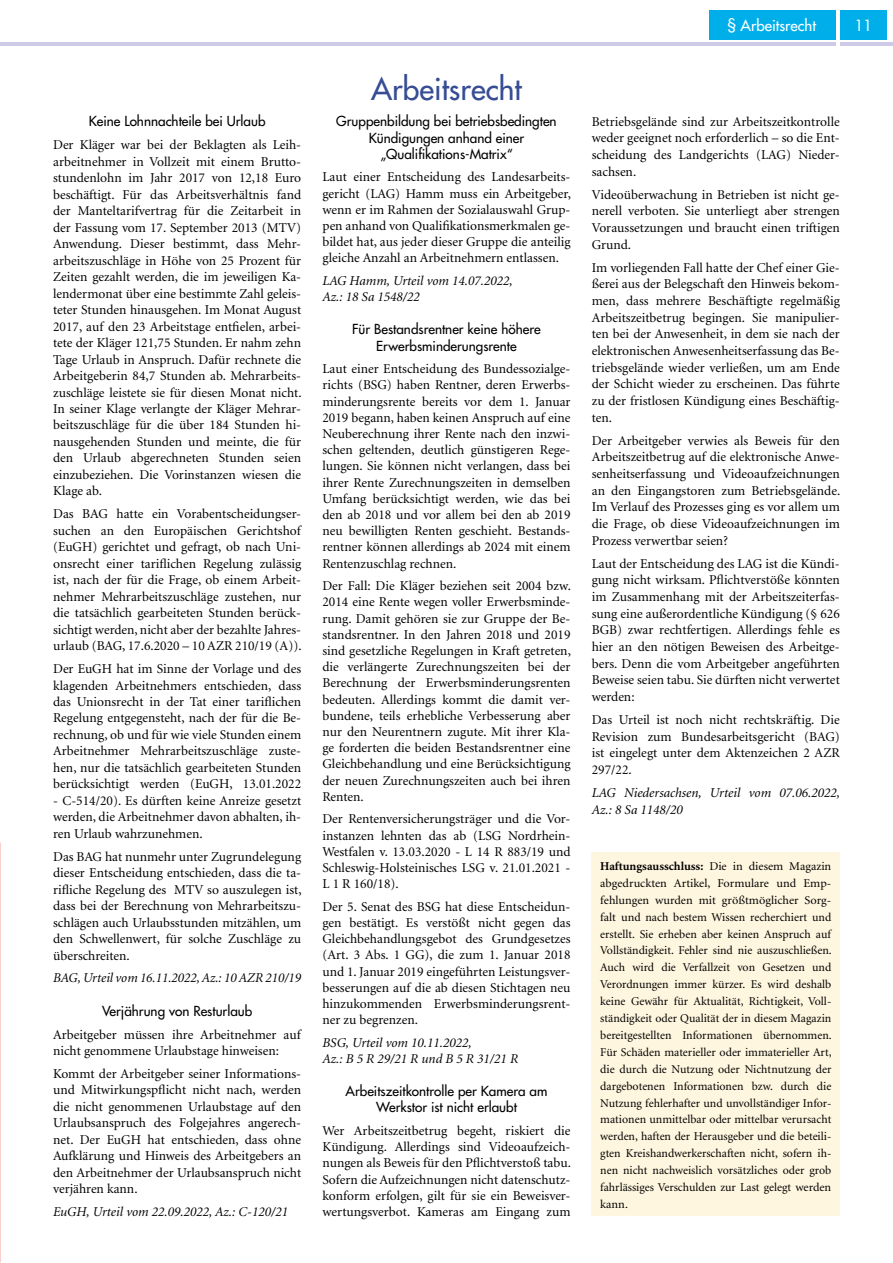
<style>
.page{position:relative;width:893px;height:1263px;background:#fff}
.page>*{position:absolute;margin:0;border:0;box-sizing:border-box;transform-origin:0 0}
.t1{font:30px "Futura LT";color:#364d95}
.t2{font:15px "Futura LT";color:#fff}
.t3{font:13.5px/16.5px "Minion LT";color:#000;text-align:justify}
.t4{font:13.5px/16.2px "Futura LT";color:#000;text-align:center}
.t5{font:italic 13.5px/16.2px "Minion LT";color:#000}
.t6{font:12px/17px "Minion LT";color:#000;text-align:justify}
.s1{font-weight:700}
</style>
<div class="page">
<hr style="left:0;top:43px;width:893px;height:3px;background:#cccae6">
<div style="left:709px;top:10px;width:178px;height:30px;background:#00afea"></div>
<hr style="left:837px;top:0;width:3px;height:46px;background:#fff">
<div style="left:592px;top:853px;width:248px;height:363px;background:#fff6df"></div>
<p class="t4" style="left:89px;top:113px;width:178px">Keine Lohnnachteile bei Urlaub</p>
<p class="t3" style="left:53px;top:137px;width:250px">Der Kläger war bei der Beklagten als Leih&shy;arbeitnehmer in Vollzeit mit einem Brutto&shy;stundenlohn im Jahr 2017 von 12,18 Euro beschäftigt. Für das Arbeitsverhältnis fand der Manteltarifvertrag für die Zeitarbeit in der Fassung vom 17. September 2013 (MTV)<br>Anwendung. Dieser bestimmt, dass Mehr&shy;arbeitszuschläge in Höhe von 25 Prozent für Zeiten gezahlt werden, die im jeweiligen Ka&shy;lendermonat über eine bestimmte Zahl geleis&shy;teter Stunden hinausgehen. Im Monat August 2017, auf den 23 Arbeitstage entfielen, arbei&shy;tete der Kläger 121,75 Stunden. Er nahm zehn Tage Urlaub in Anspruch. Dafür rechnete die Arbeitgeberin 84,7 Stunden ab. Mehrarbeits&shy;zuschläge leistete sie für diesen Monat nicht.<br>In seiner Klage verlangte der Kläger Mehrar&shy;beitszuschläge für die über 184 Stunden hi&shy;nausgehenden Stunden und meinte, die für den Urlaub abgerechneten Stunden seien einzubeziehen. Die Vorinstanzen wiesen die Klage ab.</p>
<p class="t3" style="left:53px;top:506px;width:250px">Das BAG hatte ein Vorabentscheidungser&shy;suchen an den Europäischen Gerichtshof (EuGH) gerichtet und gefragt, ob nach Uni&shy;onsrecht einer tariflichen Regelung zulässig ist, nach der für die Frage, ob einem Arbeit&shy;nehmer Mehrarbeitszuschläge zustehen, nur die tatsächlich gearbeiteten Stunden berück&shy;sichtigt werden, nicht aber der bezahlte Jahres&shy;urlaub (BAG, 17.6.2020 – 10 AZR 210/19 (A)).</p>
<p class="t3" style="left:53px;top:661px;width:250px">Der EuGH hat im Sinne der Vorlage und des klagenden Arbeitnehmers entschieden, dass das Unionsrecht in der Tat einer tariflichen Regelung entgegensteht, nach der für die Be&shy;rechnung, ob und für wie viele Stunden einem Arbeitnehmer Mehrarbeitszuschläge zuste&shy;hen, nur die tatsächlich gearbeiteten Stunden berücksichtigt werden (EuGH, 13.01.2022</p>
<p class="t3" style="left:53px;top:793px;width:250px">- C-514/20). Es dürften keine Anreize gesetzt werden, die Arbeitnehmer davon abhalten, ih&shy;ren Urlaub wahrzunehmen.</p>
<p class="t3" style="left:53px;top:849px;width:250px">Das BAG hat nunmehr unter Zugrundelegung dieser Entscheidung entschieden, dass die ta&shy;rifliche Regelung des MTV so auszulegen ist, dass bei der Berechnung von Mehrarbeitszu&shy;schlägen auch Urlaubsstunden mitzählen, um den Schwellenwert, für solche Zuschläge zu überschreiten.</p>
<p class="t5" style="left:53px;top:970px;width:250px">BAG, Urteil vom 16.11.2022, Az.: 10 AZR 210/19</p>
<p class="t4" style="left:102px;top:1002px;width:152px">Verjährung von Resturlaub</p>
<p class="t3" style="left:53px;top:1026px;width:249px">Arbeitgeber müssen ihre Arbeitnehmer auf nicht genommene Urlaubstage hinweisen:</p>
<p class="t3" style="left:53px;top:1066px;width:250px">Kommt der Arbeitgeber seiner Informations&shy;und Mitwirkungspflicht nicht nach, werden die nicht genommenen Urlaubstage auf den Urlaubsanspruch des Folgejahres angerech&shy;net. Der EuGH hat entschieden, dass ohne Aufklärung und Hinweis des Arbeitgebers an den Arbeitnehmer der Urlaubsanspruch nicht verjähren kann.</p>
<p class="t5" style="left:53px;top:1204px;width:236px">EuGH, Urteil vom 22.09.2022, Az.: C-120/21</p>
<h1 class="t1" style="left:371px;top:70px;width:152px">Arbeitsrecht</h1>
<p class="t4" style="left:336px;top:113px;width:222px">Gruppenbildung bei betriebsbedingten<br>Kündigungen anhand einer „Qualifikations-Matrix“</p>
<p class="t3" style="left:322px;top:169px;width:250px">Laut einer Entscheidung des Landesarbeits&shy;gericht (LAG) Hamm muss ein Arbeitgeber, wenn er im Rahmen der Sozialauswahl Grup&shy;pen anhand von Qualifikationsmerkmalen ge&shy;bildet hat, aus jeder dieser Gruppe die anteilig gleiche Anzahl an Arbeitnehmern entlassen.</p>
<p class="t5" style="left:322px;top:273px;width:192px">LAG Hamm, Urteil vom 14.07.2022,<br>Az.: 18 Sa 1548/22</p>
<p class="t4" style="left:352px;top:321px;width:190px">Für Bestandsrentner keine höhere<br>Erwerbsminderungsrente</p>
<p class="t3" style="left:322px;top:361px;width:250px">Laut einer Entscheidung des Bundessozialge&shy;richts (BSG) haben Rentner, deren Erwerbs&shy;minderungsrente bereits vor dem 1. Januar 2019 begann, haben keinen Anspruch auf eine Neuberechnung ihrer Rente nach den inzwi&shy;schen geltenden, deutlich günstigeren Rege&shy;lungen. Sie können nicht verlangen, dass bei ihrer Rente Zurechnungszeiten in demselben Umfang berücksichtigt werden, wie das bei den ab 2018 und vor allem bei den ab 2019 neu bewilligten Renten geschieht. Bestands&shy;rentner können allerdings ab 2024 mit einem Rentenzuschlag rechnen.</p>
<p class="t3" style="left:322px;top:578px;width:250px">Der Fall: Die Kläger beziehen seit 2004 bzw.<br>2014 eine Rente wegen voller Erwerbsminde&shy;rung. Damit gehören sie zur Gruppe der Be&shy;standsrentner. In den Jahren 2018 und 2019 sind gesetzliche Regelungen in Kraft getreten, die verlängerte Zurechnungszeiten bei der Berechnung der Erwerbsminderungsrenten bedeuten. Allerdings kommt die damit ver&shy;bundene, teils erhebliche Verbesserung aber nur den Neurentnern zugute. Mit ihrer Kla&shy;ge forderten die beiden Bestandsrentner eine Gleichbehandlung und eine Berücksichtigung der neuen Zurechnungszeiten auch bei ihren Renten.</p>
<p class="t3" style="left:322px;top:811px;width:250px">Der Rentenversicherungsträger und die Vor&shy;instanzen lehnten das ab (LSG Nordrhein-Westfalen v. 13.03.2020 - L 14 R 883/19 und Schleswig-Holsteinisches LSG v. 21.01.2021 - L 1 R 160/18).</p>
<p class="t3" style="left:322px;top:899px;width:250px">Der 5. Senat des BSG hat diese Entscheidun&shy;gen bestätigt. Es verstößt nicht gegen das Gleichbehandlungsgebot des Grundgesetzes (Art. 3 Abs. 1 GG), die zum 1. Januar 2018 und 1. Januar 2019 eingeführten Leistungsver&shy;besserungen auf die ab diesen Stichtagen neu hinzukommenden Erwerbsminderungsrent&shy;ner zu begrenzen.</p>
<p class="t5" style="left:322px;top:1035px;width:197px">BSG, Urteil vom 10.11.2022,<br>Az.: B 5 R 29/21 R und B 5 R 31/21 R</p>
<p class="t4" style="left:346px;top:1083px;width:203px">Arbeitszeitkontrolle per Kamera am<br>Werkstor ist nicht erlaubt</p>
<p class="t3" style="left:322px;top:1123px;width:250px">Wer Arbeitszeitbetrug begeht, riskiert die Kündigung. Allerdings sind Videoaufzeich&shy;nungen als Beweis für den Pflichtverstoß tabu.<br>Sofern die Aufzeichnungen nicht datenschutz&shy;konform erfolgen, gilt für sie ein Beweisver&shy;wertungsverbot. Kameras am Eingang zum</p>
<p class="t2" style="left:728px;top:15px;width:90px">§ Arbeitsrecht</p>
<p class="t2" style="left:855px;top:15px;width:19px">11</p>
<p class="t3" style="left:592px;top:113px;width:250px">Betriebsgelände sind zur Arbeitszeitkontrolle weder geeignet noch erforderlich – so die Ent&shy;scheidung des Landgerichts (LAG) Nieder&shy;sachsen.</p>
<p class="t3" style="left:592px;top:186px;width:250px">Videoüberwachung in Betrieben ist nicht ge&shy;nerell verboten. Sie unterliegt aber strengen Voraussetzungen und braucht einen triftigen Grund.</p>
<p class="t3" style="left:592px;top:259px;width:250px">Im vorliegenden Fall hatte der Chef einer Gie&shy;ßerei aus der Belegschaft den Hinweis bekom&shy;men, dass mehrere Beschäftigte regelmäßig Arbeitszeitbetrug begingen. Sie manipulier&shy;ten bei der Anwesenheit, in dem sie nach der elektronischen Anwesenheitserfassung das Be&shy;triebsgelände wieder verließen, um am Ende der Schicht wieder zu erscheinen. Das führte zu der fristlosen Kündigung eines Beschäftig&shy;ten.</p>
<p class="t3" style="left:592px;top:432px;width:250px">Der Arbeitgeber verwies als Beweis für den Arbeitszeitbetrug auf die elektronische Anwe&shy;senheitserfassung und Videoaufzeichnungen an den Eingangstoren zum Betriebsgelände.<br>Im Verlauf des Prozesses ging es vor allem um die Frage, ob diese Videoaufzeichnungen im Prozess verwertbar seien?</p>
<p class="t3" style="left:592px;top:555px;width:250px">Laut der Entscheidung des LAG ist die Kündi&shy;gung nicht wirksam. Pflichtverstöße könnten im Zusammenhang mit der Arbeitszeiterfas&shy;sung eine außerordentliche Kündigung (§ 626<br>BGB) zwar rechtfertigen. Allerdings fehle es hier an den nötigen Beweisen des Arbeitge&shy;bers. Denn die vom Arbeitgeber angeführten Beweise seien tabu. Sie dürften nicht verwertet werden:</p>
<p class="t3" style="left:592px;top:712px;width:250px">Das Urteil ist noch nicht rechtskräftig. Die Revision zum Bundesarbeitsgericht (BAG) ist eingelegt unter dem Aktenzeichen 2 AZR 297/22.</p>
<p class="t5" style="left:592px;top:785px;width:250px;line-height:16.6px">LAG Niedersachsen, Urteil vom 07.06.2022,<br>Az.: 8 Sa 1148/20</p>
<p class="t6" style="left:600px;top:858px;width:233px"><span class="s1">Haftungsausschluss:</span> Die in diesem Magazin abgedruckten Artikel, Formulare und Emp&shy;fehlungen wurden mit größtmöglicher Sorg&shy;falt und nach bestem Wissen recherchiert und erstellt. Sie erheben aber keinen Anspruch auf Vollständigkeit. Fehler sind nie auszuschließen.<br>Auch wird die Verfallzeit von Gesetzen und Verordnungen immer kürzer. Es wird deshalb keine Gewähr für Aktualität, Richtigkeit, Voll&shy;ständigkeit oder Qualität der in diesem Magazin bereitgestellten Informationen übernommen.<br>Für Schäden materieller oder immaterieller Art, die durch die Nutzung oder Nichtnutzung der dargebotenen Informationen bzw. durch die Nutzung fehlerhafter und unvollständiger Infor&shy;mationen unmittelbar oder mittelbar verursacht werden, haften der Herausgeber und die beteili&shy;gten Kreishandwerkerschaften nicht, sofern ih&shy;nen nicht nachweislich vorsätzliches oder grob fahrlässiges Verschulden zur Last gelegt werden kann.</p>
</div>
